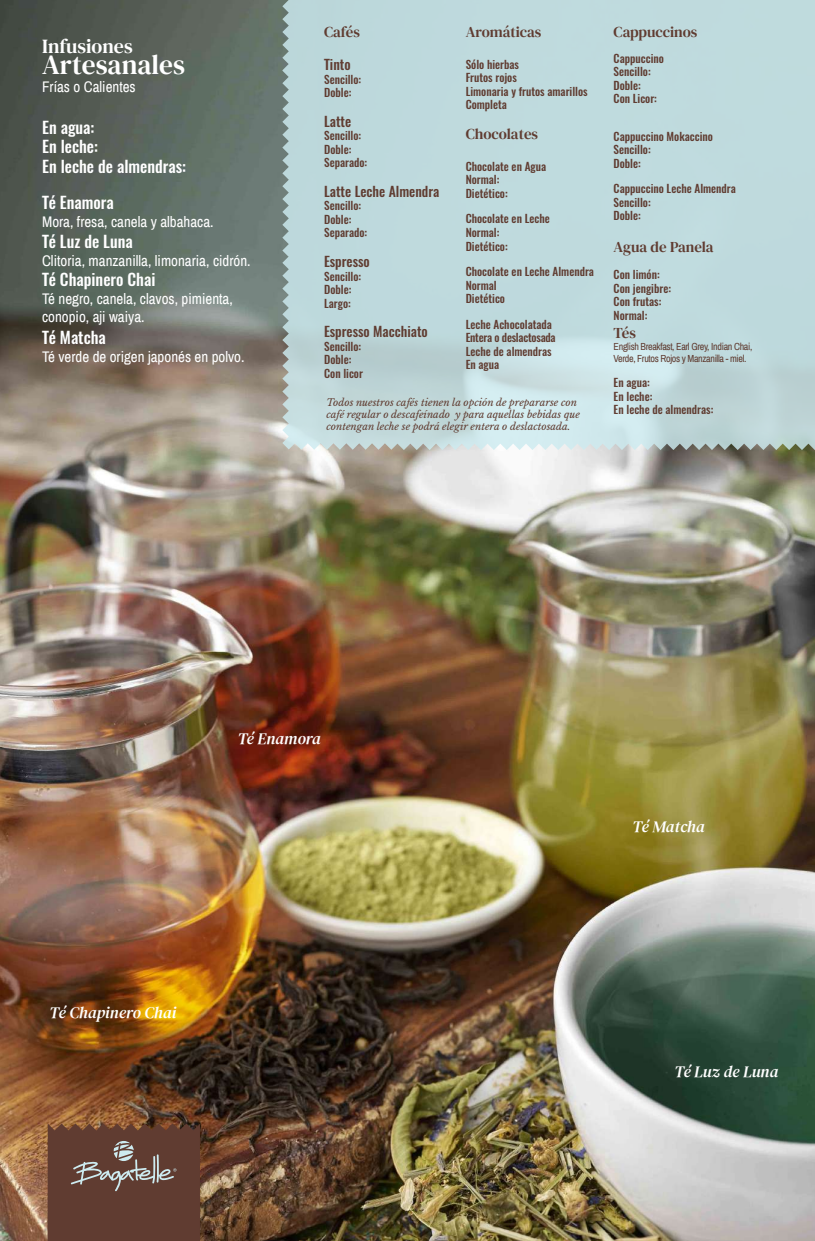
<style>
.page{position:relative;width:815px;height:1241px;background:#fff}
.page>*{position:absolute;margin:0;border:0;box-sizing:border-box;transform-origin:0 0}
.t1{font:27.5px "DM Serif Text";color:#fff}
.t2{font:20px "DM Serif Text";color:#fff}
.t3{font:500 16.25px/19.5px "Oswald";color:#fff}
.t4{font:italic 16.25px "DM Serif Text";color:#fff}
.t5{font:15px/18px "Archivo Narrow";color:#fff}
.t6{font:15px "DM Serif Text";color:#603c31}
.t7{font:500 13.75px "Oswald";color:#603c31}
.t8{font:500 11.25px/13.5px "Oswald";color:#603c31}
.t9{font:italic 10px/12px "Libre Baskerville";color:#603c31}
.t10{font:10px/12px "Archivo Narrow";letter-spacing:-.035em;color:#603c31}
</style>
<div class="page">
<img style="left:0;top:0;width:815px;height:1240px">
<svg style="left:282px;top:0;width:533px;height:450px;background:#bfd9dc"></svg>
<svg style="left:48px;top:1123px;width:152px;height:117px;background:#66453a"></svg>
<h2 class="t2" style="left:42px;top:34px;width:92px">Infusiones</h2>
<h1 class="t1" style="left:42px;top:49px;width:144px">Artesanales</h1>
<h3 class="t5" style="left:42px;top:77px;width:95px">Frías o Calientes</h3>
<h3 class="t3" style="left:42px;top:118px;width:145px">En agua:<br>En leche:<br>En leche de almendras:</h3>
<h3 class="t3" style="left:42px;top:193px;width:73px">Té Enamora</h3>
<h3 class="t5" style="left:42px;top:212px;width:173px">Mora, fresa, canela y albahaca.</h3>
<h3 class="t3" style="left:42px;top:231px;width:92px">Té Luz de Luna</h3>
<h3 class="t5" style="left:42px;top:251px;width:210px">Clitoria, manzanilla, limonaria, cidrón.</h3>
<h3 class="t3" style="left:42px;top:270px;width:115px">Té Chapinero Chai</h3>
<h3 class="t5" style="left:42px;top:289px;width:192px">Té negro, canela, clavos, pimienta, conopio, aji waiya.</h3>
<h3 class="t3" style="left:42px;top:328px;width:65px">Té Matcha</h3>
<h3 class="t5" style="left:42px;top:347px;width:204px">Té verde de origen japonés en polvo.</h3>
<h3 class="t6" style="left:324px;top:24px;width:37px">Cafés</h3>
<p class="t7" style="left:324px;top:55px;width:28px">Tinto</p>
<p class="t8" style="left:324px;top:73px;width:39px">Sencillo:<br>Doble:</p>
<p class="t7" style="left:324px;top:112px;width:29px">Latte</p>
<p class="t8" style="left:324px;top:129px;width:45px">Sencillo:<br>Doble:<br>Separado:</p>
<p class="t7" style="left:324px;top:182px;width:117px">Latte Leche Almendra</p>
<p class="t8" style="left:324px;top:199px;width:45px">Sencillo:<br>Doble:<br>Separado:</p>
<p class="t7" style="left:324px;top:252px;width:47px">Espresso</p>
<p class="t8" style="left:324px;top:269px;width:39px">Sencillo:<br>Doble:<br>Largo:</p>
<p class="t7" style="left:324px;top:322px;width:105px">Espresso Macchiato</p>
<p class="t8" style="left:324px;top:339px;width:40px">Sencillo:<br>Doble:<br>Con licor</p>
<h3 class="t6" style="left:466px;top:24px;width:77px">Aromáticas</h3>
<p class="t8" style="left:466px;top:58px;width:123px">Sólo hierbas<br>Frutos rojos<br>Limonaria y frutos amarillos<br>Completa</p>
<h3 class="t6" style="left:466px;top:126px;width:74px">Chocolates</h3>
<p class="t8" style="left:466px;top:160px;width:82px">Chocolate en Agua<br>Normal:<br>Dietético:</p>
<p class="t8" style="left:466px;top:212px;width:86px">Chocolate en Leche<br>Normal:<br>Dietético:</p>
<p class="t8" style="left:466px;top:265px;width:130px">Chocolate en Leche Almendra<br>Normal<br>Dietético</p>
<p class="t8" style="left:466px;top:317px;width:91px">Leche Achocolatada<br>Entera o deslactosada<br>Leche de almendras<br>En agua</p>
<p class="t9" style="left:326px;top:396px;width:255px">Todos nuestros cafés tienen la opción de prepararse con café regular o descafeínado y para aquellas bebidas que contengan leche se podrá elegir entera o deslactosada.</p>
<h3 class="t6" style="left:614px;top:24px;width:85px">Cappuccinos</h3>
<p class="t8" style="left:614px;top:52px;width:52px">Cappuccino<br>Sencillo:<br>Doble:<br>Con Licor:</p>
<p class="t8" style="left:614px;top:130px;width:101px">Cappuccino Mokaccino<br>Sencillo:<br>Doble:</p>
<p class="t8" style="left:614px;top:182px;width:124px">Cappuccino Leche Almendra<br>Sencillo:<br>Doble:</p>
<h3 class="t6" style="left:614px;top:238px;width:102px">Agua de Panela</h3>
<p class="t8" style="left:614px;top:268px;width:59px">Con limón:<br>Con jengibre:<br>Con frutas:<br>Normal:</p>
<h3 class="t6" style="left:614px;top:324px;width:24px">Tés</h3>
<p class="t10" style="left:614px;top:340px;width:140px">English Breakfast, Earl Grey, Indian Chai,<br>Verde, Frutos Rojos y Manzanilla - miel.</p>
<p class="t8" style="left:614px;top:376px;width:101px">En agua:<br>En leche:<br>En leche de almendras:</p>
<h3 class="t4" style="left:238px;top:728px;width:85px">Té Enamora</h3>
<h3 class="t4" style="left:50px;top:1003px;width:128px">Té Chapinero Chai</h3>
<h3 class="t4" style="left:633px;top:817px;width:74px">Té Matcha</h3>
<h3 class="t4" style="left:675px;top:1062px;width:105px">Té Luz de Luna</h3>
</div>
